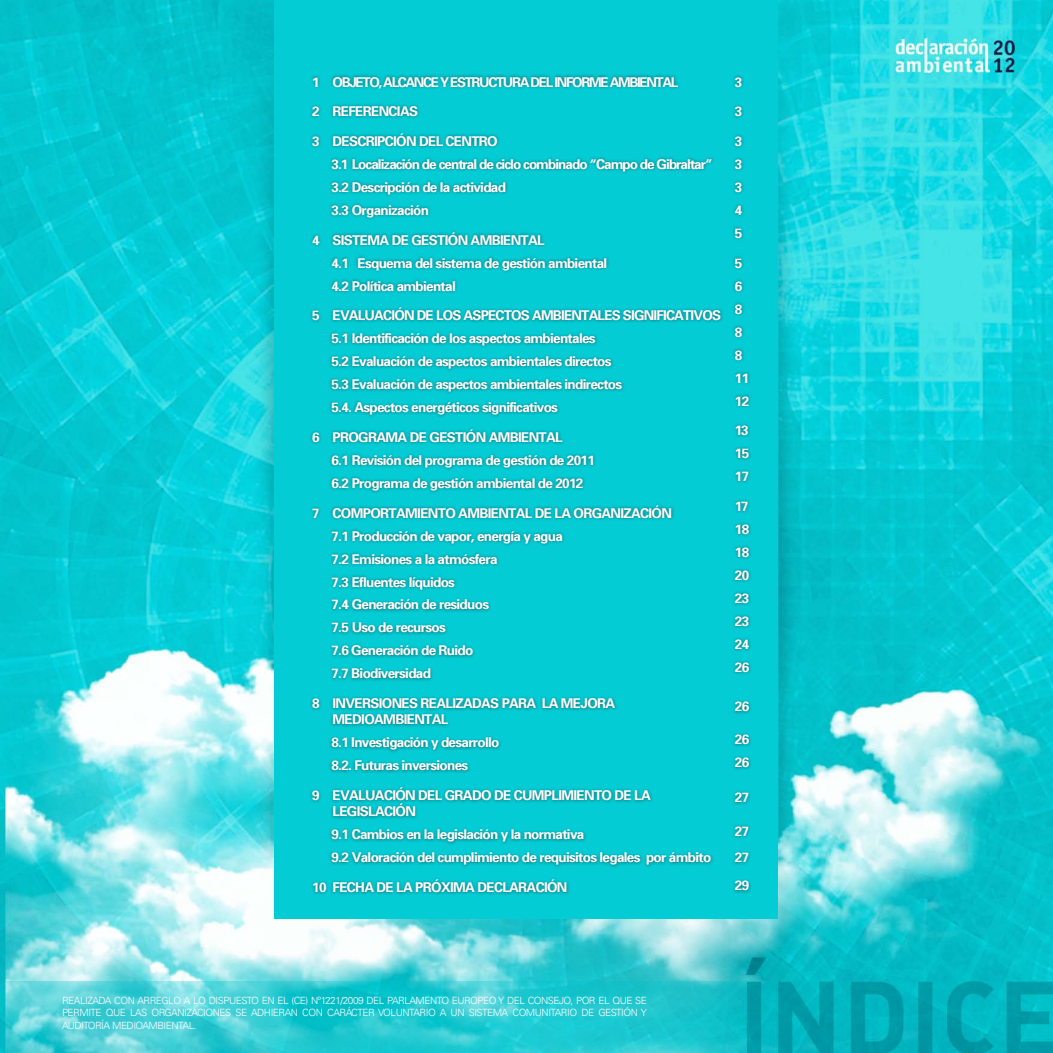
<style>
.page{position:relative;width:1053px;height:1053px;background:#fff}
.page>*{position:absolute;margin:0;border:0;box-sizing:border-box;transform-origin:0 0}
.t1{font:700 13.5px/16.2px "Univers 65";letter-spacing:-.05em;color:#fff}
.t2{font:700 13.5px "Univers 65";letter-spacing:-.07em;color:#fff}
.t3{font:700 13.5px "Univers 65";letter-spacing:-.1em;color:#fff}
.t4{font:300 10px/12.5px "Univers LT Std";letter-spacing:-.05em;color:#fff;text-align:justify}
</style>
<div class="page">
<img style="left:0;top:0;width:1052px;height:981px">
<img style="left:349px;top:971px;width:354px;height:10px">
<div style="left:274px;top:0;width:503px;height:918px;background:#04ccd5"></div>
<svg style="left:0;top:981px;width:1052px;height:71px;background:#22c1c9"></svg>
<div style="left:309px;top:73px;width:415px;height:822px;background:#231f20;opacity:.55"></div>
<div style="left:731px;top:74px;width:21px;height:820px;background:#231f20;opacity:.55"></div>
<p class="t3" style="left:312px;top:73px;width:367px">1 OBJETO, ALCANCE Y ESTRUCTURA DEL INFORME AMBIENTAL</p>
<p class="t1" style="left:312px;top:103px;width:107px">2 REFERENCIAS</p>
<p class="t1" style="left:312px;top:133px;width:187px">3 DESCRIPCIÓN DEL CENTRO</p>
<p class="t2" style="left:331px;top:156px;width:383px">3.1 Localización de central de ciclo combinado “Campo de Gibraltar”</p>
<p class="t1" style="left:331px;top:179px;width:176px">3.2 Descripción de la actividad</p>
<p class="t1" style="left:331px;top:202px;width:99px">3.3 Organización</p>
<p class="t1" style="left:312px;top:231px;width:234px">4 SISTEMA DE GESTIÓN AMBIENTAL</p>
<p class="t1" style="left:331px;top:254px;width:277px">4.1 Esquema del sistema de gestión ambiental</p>
<p class="t1" style="left:331px;top:277px;width:126px">4.2 Política ambiental</p>
<p class="t1" style="left:312px;top:307px;width:410px">5 EVALUACIÓN DE LOS ASPECTOS AMBIENTALES SIGNIFICATIVOS</p>
<p class="t1" style="left:331px;top:330px;width:266px">5.1 Identificación de los aspectos ambientales</p>
<p class="t1" style="left:331px;top:353px;width:281px">5.2 Evaluación de aspectos ambientales directos</p>
<p class="t1" style="left:331px;top:376px;width:292px">5.3 Evaluación de aspectos ambientales indirectos</p>
<p class="t1" style="left:331px;top:399px;width:228px">5.4. Aspectos energéticos significativos</p>
<p class="t1" style="left:312px;top:428px;width:252px">6 PROGRAMA DE GESTIÓN AMBIENTAL</p>
<p class="t1" style="left:331px;top:451px;width:265px">6.1 Revisión del programa de gestión de 2011</p>
<p class="t1" style="left:331px;top:474px;width:253px">6.2 Programa de gestión ambiental de 2012</p>
<p class="t1" style="left:312px;top:504px;width:361px">7 COMPORTAMIENTO AMBIENTAL DE LA ORGANIZACIÓN</p>
<p class="t1" style="left:331px;top:527px;width:233px">7.1 Producción de vapor, energía y agua</p>
<p class="t1" style="left:331px;top:550px;width:168px">7.2 Emisiones a la atmósfera</p>
<p class="t1" style="left:331px;top:573px;width:125px">7.3 Efluentes líquidos</p>
<p class="t1" style="left:331px;top:596px;width:159px">7.4 Generación de residuos</p>
<p class="t1" style="left:331px;top:619px;width:116px">7.5 Uso de recursos</p>
<p class="t1" style="left:331px;top:642px;width:143px">7.6 Generación de Ruido</p>
<p class="t1" style="left:331px;top:665px;width:101px">7.7 Biodiversidad</p>
<p class="t1" style="left:332px;top:694px;width:284px;text-indent:-20px">8 INVERSIONES REALIZADAS PARA LA MEJORA<br>MEDIOAMBIENTAL</p>
<p class="t1" style="left:331px;top:733px;width:169px">8.1 Investigación y desarrollo</p>
<p class="t1" style="left:331px;top:756px;width:138px">8.2. Futuras inversiones</p>
<p class="t1" style="left:332px;top:786px;width:320px;text-indent:-20px">9 EVALUACIÓN DEL GRADO DE CUMPLIMIENTO DE LA<br>LEGISLACIÓN</p>
<p class="t1" style="left:331px;top:825px;width:254px">9.1 Cambios en la legislación y la normativa</p>
<p class="t1" style="left:331px;top:848px;width:381px">9.2 Valoración del cumplimiento de requisitos legales por ámbito</p>
<p class="t1" style="left:312px;top:878px;width:257px">10 FECHA DE LA PRÓXIMA DECLARACIÓN</p>
<p class="t1" style="left:734px;top:73px;width:9px">3</p>
<p class="t1" style="left:734px;top:103px;width:9px">3</p>
<p class="t1" style="left:734px;top:133px;width:9px">3</p>
<p class="t1" style="left:734px;top:156px;width:9px">3</p>
<p class="t1" style="left:734px;top:179px;width:9px">3</p>
<p class="t1" style="left:734px;top:202px;width:9px">4</p>
<p class="t1" style="left:734px;top:224px;width:9px">5</p>
<p class="t1" style="left:734px;top:254px;width:9px">5</p>
<p class="t1" style="left:734px;top:277px;width:9px">6</p>
<p class="t1" style="left:734px;top:300px;width:9px">8</p>
<p class="t1" style="left:734px;top:323px;width:9px">8</p>
<p class="t1" style="left:734px;top:346px;width:9px">8</p>
<p class="t1" style="left:734px;top:369px;width:16px">11</p>
<p class="t1" style="left:734px;top:392px;width:16px">12</p>
<p class="t1" style="left:734px;top:422px;width:15px">13</p>
<p class="t1" style="left:734px;top:445px;width:16px">15</p>
<p class="t1" style="left:734px;top:467px;width:16px">17</p>
<p class="t1" style="left:734px;top:497px;width:15px">17</p>
<p class="t1" style="left:734px;top:520px;width:16px">18</p>
<p class="t1" style="left:734px;top:543px;width:16px">18</p>
<p class="t1" style="left:734px;top:566px;width:16px">20</p>
<p class="t1" style="left:734px;top:589px;width:16px">23</p>
<p class="t1" style="left:734px;top:612px;width:16px">23</p>
<p class="t1" style="left:734px;top:635px;width:16px">24</p>
<p class="t1" style="left:734px;top:658px;width:16px">26</p>
<p class="t1" style="left:734px;top:698px;width:16px">26</p>
<p class="t1" style="left:734px;top:731px;width:16px">26</p>
<p class="t1" style="left:734px;top:754px;width:16px">26</p>
<p class="t1" style="left:734px;top:788px;width:16px">27</p>
<p class="t1" style="left:734px;top:822px;width:16px">27</p>
<p class="t1" style="left:734px;top:849px;width:16px">27</p>
<p class="t1" style="left:734px;top:877px;width:16px">29</p>
<p class="t4" style="left:62px;top:993px;width:586px">REALIZADA CON ARREGLO A LO DISPUESTO EN EL (CE) Nº1221/2009 DEL PARLAMENTO EUROPEO Y DEL CONSEJO, POR EL QUE SE PERMITE QUE LAS ORGANIZACIONES SE ADHIERAN CON CARÁCTER VOLUNTARIO A UN SISTEMA COMUNITARIO DE GESTIÓN Y AUDITORÍA MEDIOAMBIENTAL.</p>
</div>
